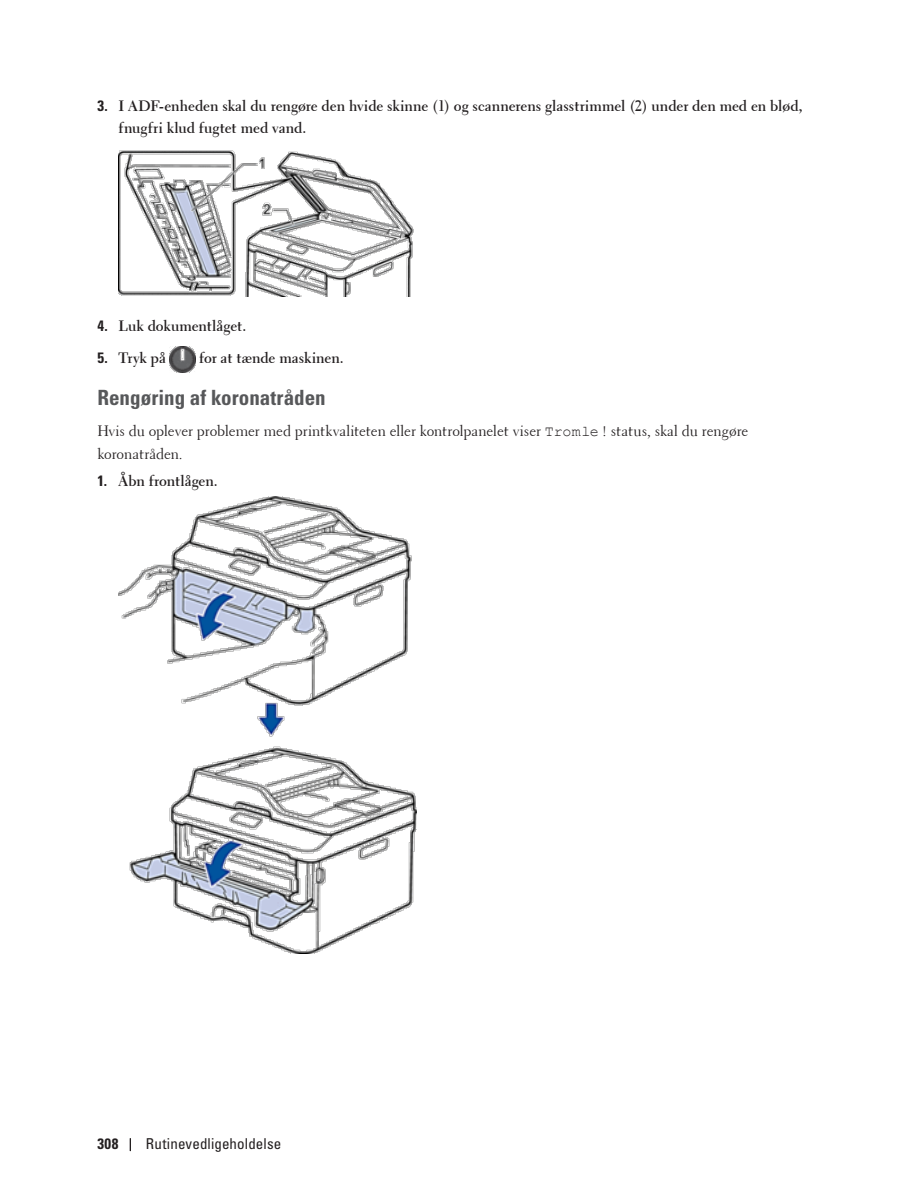
<style>
.page{position:relative;width:918px;height:1188px;background:#fff}
.page>*{position:absolute;margin:0;border:0;box-sizing:border-box;transform-origin:0 0}
.t1{font:700 condensed 21px "Univers";color:#57585a}
.t2{font:15px/22.5px "Transitional 521 BT Bold A";letter-spacing:-.005em;color:#231f20}
.t3{font:15px/22.5px "Transitional 521 BT Roman A";letter-spacing:-.005em;color:#231f20}
.t4{font:condensed 15px "Univers";letter-spacing:.01em;color:#231f20}
.t5{font:700 condensed 15px "Univers";color:#231f20}
.s1{font-family:"Univers";font-weight:700;font-stretch:condensed}
.s2{font-family:"Courier New"}
</style>
<div class="page">
<svg style="left:130px;top:1138px;width:1px;height:13px"></svg>
<img style="left:119px;top:150px;width:295px;height:146px">
<img style="left:170px;top:347px;width:25px;height:25px">
<img style="left:119px;top:497px;width:297px;height:456px">
<p class="t2" style="left:119px;top:94px;width:686px;text-indent:-21px"><span class="s1">3.</span> I ADF-enheden skal du rengøre den hvide skinne (1) og scannerens glasstrimmel (2) under den med en blød, fnugfri klud fugtet med vand.</p>
<p class="t2" style="left:97px;top:315px;width:150px"><span class="s1">4.</span> Luk dokumentlåget.</p>
<p class="t2" style="left:97px;top:346px;width:70px"><span class="s1">5.</span> Tryk på</p>
<p class="t2" style="left:199px;top:346px;width:146px">for at tænde maskinen.</p>
<h1 class="t1" style="left:97px;top:385px;width:230px">Rengøring af koronatråden</h1>
<p class="t3" style="left:97px;top:420px;width:653px">Hvis du oplever problemer med printkvaliteten eller kontrolpanelet viser <span class="s2">Tromle</span> ! status, skal du rengøre koronatråden.</p>
<p class="t2" style="left:97px;top:469px;width:122px"><span class="s1">1.</span> Åbn frontlågen.</p>
<p class="t5" style="left:97px;top:1135px;width:23px">308</p>
<p class="t4" style="left:146px;top:1134px;width:137px">Rutinevedligeholdelse</p>
</div>
